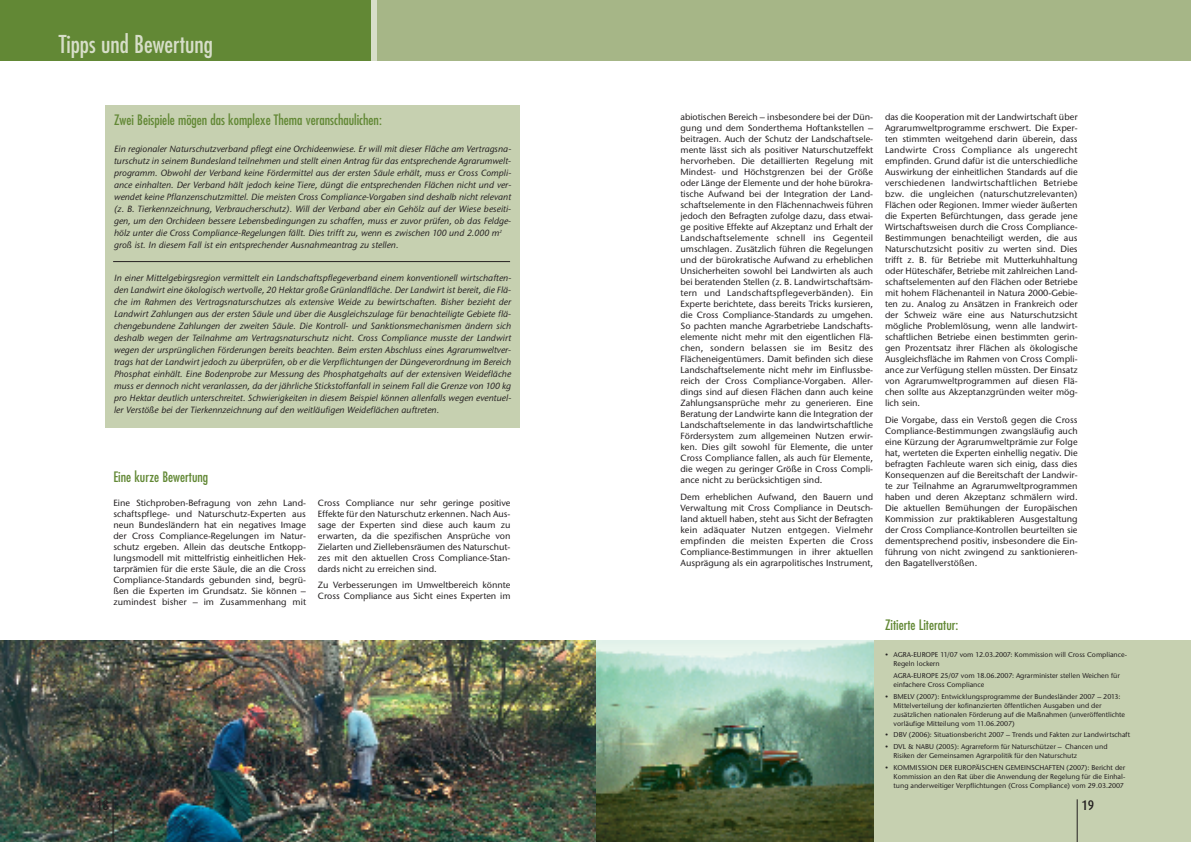
<style>
.page{position:relative;width:1191px;height:842px;background:#fff}
.page>*{position:absolute;margin:0;border:0;box-sizing:border-box;transform-origin:0 0}
.t1{font:condensed 24px "Futura";color:#d7dec9}
.t2{font:condensed 14px "Futura";color:#628835}
.t3{font:500 14px "Dax Condensed";color:#231f20}
.t4{font:500 9px/11px "Stone Sans ITC";color:#231f20;text-align:justify}
.t5{font:italic 500 9px/12px "Stone Sans ITC";color:#231f20}
.t6{font:500 7px/9px "Stone Sans ITC";color:#231f20}
</style>
<div class="page">
<div style="left:595px;top:641px;width:596px;height:201px;background:#c6d0b0"></div>
<div style="left:0;top:0;width:1191px;height:60px;background:#a6b687"></div>
<div style="left:0;top:0;width:371px;height:60px;background:#628835"></div>
<div style="left:372px;top:0;width:5px;height:60px;background:#d7dec9"></div>
<img style="left:595px;top:641px;width:278px;height:201px">
<div style="left:105px;top:105px;width:415px;height:322px;background:#c6d0b0"></div>
<hr style="left:113px;top:261px;width:397px;height:1px;background:#231f20">
<img style="left:0;top:641px;width:595px;height:201px">
<hr style="left:1076px;top:799px;width:1px;height:43px;background:#231f20">
<hr style="left:113px;top:799px;width:1px;height:43px;background:#231f20">
<h1 class="t1" style="left:59px;top:33px;width:155px">Tipps und Bewertung</h1>
<h2 class="t2" style="left:114px;top:114px;width:269px">Zwei Beispiele mögen das komplexe Thema veranschaulichen:</h2>
<p class="t5" style="left:114px;top:144px;width:398px">Ein regionaler Naturschutzverband pflegt eine Orchideenwiese. Er will mit dieser Fläche am Vertragsna&shy;turschutz in seinem Bundesland teilnehmen und stellt einen Antrag für das entsprechende Agrarumwelt&shy;programm. Obwohl der Verband keine Fördermittel aus der ersten Säule erhält, muss er Cross Compli&shy;ance einhalten. Der Verband hält jedoch keine Tiere, düngt die entsprechenden Flächen nicht und ver&shy;wendet keine Pflanzenschutzmittel. Die meisten Cross Compliance-Vorgaben sind deshalb nicht relevant (z. B. Tierkennzeichnung, Verbraucherschutz). Will der Verband aber ein Gehölz auf der Wiese beseiti&shy;gen, um den Orchideen bessere Lebensbedingungen zu schaffen, muss er zuvor prüfen, ob das Feldge&shy;hölz unter die Cross Compliance-Regelungen fällt. Dies trifft zu, wenn es zwischen 100 und 2.000 m<sup>2 </sup>groß ist. In diesem Fall ist ein entsprechender Ausnahmeantrag zu stellen.</p>
<p class="t5" style="left:114px;top:273px;width:398px;text-align:justify">In einer Mittelgebirgsregion vermittelt ein Landschaftspflegeverband einem konventionell wirtschaften&shy;den Landwirt eine ökologisch wertvolle, 20 Hektar große Grünlandfläche. Der Landwirt ist bereit, die Flä&shy;che im Rahmen des Vertragsnaturschutzes als extensive Weide zu bewirtschaften. Bisher bezieht der Landwirt Zahlungen aus der ersten Säule und über die Ausgleichszulage für benachteiligte Gebiete flä&shy;chengebundene Zahlungen der zweiten Säule. Die Kontroll- und Sanktionsmechanismen ändern sich deshalb wegen der Teilnahme am Vertragsnaturschutz nicht. Cross Compliance musste der Landwirt wegen der ursprünglichen Förderungen bereits beachten. Beim ersten Abschluss eines Agrarumweltver&shy;trags hat der Landwirt jedoch zu überprüfen, ob er die Verpflichtungen der Düngeverordnung im Bereich Phosphat einhält. Eine Bodenprobe zur Messung des Phosphatgehalts auf der extensiven Weidefläche muss er dennoch nicht veranlassen, da der jährliche Stickstoffanfall in seinem Fall die Grenze von 100 kg pro Hektar deutlich unterschreitet. Schwierigkeiten in diesem Beispiel können allenfalls wegen eventuel&shy;ler Verstöße bei der Tierkennzeichnung auf den weitläufigen Weideflächen auftreten.</p>
<h2 class="t2" style="left:113px;top:470px;width:96px">Eine kurze Bewertung</h2>
<p class="t4" style="left:113px;top:498px;width:194px">Eine Stichproben-Befragung von zehn Land&shy;schaftspflege- und Naturschutz-Experten aus neun Bundesländern hat ein negatives Image der Cross Compliance-Regelungen im Natur&shy;schutz ergeben. Allein das deutsche Entkopp&shy;lungsmodell mit mittelfristig einheitlichen Hek&shy;tarprämien für die erste Säule, die an die Cross Compliance-Standards gebunden sind, begrü&shy;ßen die Experten im Grundsatz. Sie können – zumindest bisher – im Zusammenhang mit</p>
<p class="t4" style="left:318px;top:498px;width:194px">Cross Compliance nur sehr geringe positive Effekte für den Naturschutz erkennen. Nach Aus&shy;sage der Experten sind diese auch kaum zu erwarten, da die spezifischen Ansprüche von Zielarten und Ziellebensräumen des Naturschut&shy;zes mit den aktuellen Cross Compliance-Stan&shy;dards nicht zu erreichen sind.</p>
<p class="t4" style="left:318px;top:581px;width:194px">Zu Verbesserungen im Umweltbereich könnte<br>Cross Compliance aus Sicht eines Experten im</p>
<p class="t4" style="left:680px;top:113px;width:194px">abiotischen Bereich – insbesondere bei der Dün&shy;gung und dem Sonderthema Hoftankstellen – beitragen. Auch der Schutz der Landschaftsele&shy;mente lässt sich als positiver Naturschutzeffekt hervorheben. Die detaillierten Regelung mit Mindest- und Höchstgrenzen bei der Größe oder Länge der Elemente und der hohe bürokra&shy;tische Aufwand bei der Integration der Land&shy;schaftselemente in den Flächennachweis führen jedoch den Befragten zufolge dazu, dass etwai&shy;ge positive Effekte auf Akzeptanz und Erhalt der Landschaftselemente schnell ins Gegenteil umschlagen. Zusätzlich führen die Regelungen und der bürokratische Aufwand zu erheblichen Unsicherheiten sowohl bei Landwirten als auch bei beratenden Stellen (z. B. Landwirtschaftsäm&shy;tern und Landschaftspflegeverbänden). Ein Experte berichtete, dass bereits Tricks kursieren, die Cross Compliance-Standards zu umgehen.<br>So pachten manche Agrarbetriebe Landschafts&shy;elemente nicht mehr mit den eigentlichen Flä&shy;chen, sondern belassen sie im Besitz des Flächeneigentümers. Damit befinden sich diese Landschaftselemente nicht mehr im Einflussbe&shy;reich der Cross Compliance-Vorgaben. Aller&shy;dings sind auf diesen Flächen dann auch keine Zahlungsansprüche mehr zu generieren. Eine Beratung der Landwirte kann die Integration der Landschaftselemente in das landwirtschaftliche Fördersystem zum allgemeinen Nutzen erwir&shy;ken. Dies gilt sowohl für Elemente, die unter Cross Compliance fallen, als auch für Elemente, die wegen zu geringer Größe in Cross Compli&shy;ance nicht zu berücksichtigen sind.</p>
<p class="t4" style="left:680px;top:492px;width:194px">Dem erheblichen Aufwand, den Bauern und Verwaltung mit Cross Compliance in Deutsch&shy;land aktuell haben, steht aus Sicht der Befragten kein adäquater Nutzen entgegen. Vielmehr empfinden die meisten Experten die Cross Compliance-Bestimmungen in ihrer aktuellen Ausprägung als ein agrarpolitisches Instrument,</p>
<p class="t4" style="left:885px;top:113px;width:194px">das die Kooperation mit der Landwirtschaft über Agrarumweltprogramme erschwert. Die Exper&shy;ten stimmten weitgehend darin überein, dass Landwirte Cross Compliance als ungerecht empfinden. Grund dafür ist die unterschiedliche Auswirkung der einheitlichen Standards auf die verschiedenen landwirtschaftlichen Betriebe bzw. die ungleichen (naturschutzrelevanten)<br>Flächen oder Regionen. Immer wieder äußerten die Experten Befürchtungen, dass gerade jene Wirtschaftsweisen durch die Cross Compliance-Bestimmungen benachteiligt werden, die aus Naturschutzsicht positiv zu werten sind. Dies trifft z. B. für Betriebe mit Mutterkuhhaltung oder Hüteschäfer, Betriebe mit zahlreichen Land&shy;schaftselementen auf den Flächen oder Betriebe mit hohem Flächenanteil in Natura 2000-Gebie&shy;ten zu. Analog zu Ansätzen in Frankreich oder der Schweiz wäre eine aus Naturschutzsicht mögliche Problemlösung, wenn alle landwirt&shy;schaftlichen Betriebe einen bestimmten gerin&shy;gen Prozentsatz ihrer Flächen als ökologische Ausgleichsfläche im Rahmen von Cross Compli&shy;ance zur Verfügung stellen müssten. Der Einsatz von Agrarumweltprogrammen auf diesen Flä&shy;chen sollte aus Akzeptanzgründen weiter mög&shy;lich sein.</p>
<p class="t4" style="left:885px;top:415px;width:194px">Die Vorgabe, dass ein Verstoß gegen die Cross Compliance-Bestimmungen zwangsläufig auch eine Kürzung der Agrarumweltprämie zur Folge hat, werteten die Experten einhellig negativ. Die befragten Fachleute waren sich einig, dass dies Konsequenzen auf die Bereitschaft der Landwir&shy;te zur Teilnahme an Agrarumweltprogrammen haben und deren Akzeptanz schmälern wird.<br>Die aktuellen Bemühungen der Europäischen Kommission zur praktikableren Ausgestaltung der Cross Compliance-Kontrollen beurteilten sie dementsprechend positiv, insbesondere die Ein&shy;führung von nicht zwingend zu sanktionieren&shy;den Bagatellverstößen.</p>
<h2 class="t2" style="left:885px;top:618px;width:75px">Zitierte Literatur:</h2>
<p class="t6" style="left:893px;top:651px;width:235px;text-indent:-9px">• AGRA-EUROPE 11/07 vom 12.03.2007: Kommission will Cross Compliance-<br>Regeln lockern</p>
<p class="t6" style="left:893px;top:672px;width:228px">AGRA-EUROPE 25/07 vom 18.06.2007: Agrarminister stellen Weichen für einfachere Cross Compliance</p>
<p class="t6" style="left:893px;top:692px;width:233px;text-indent:-9px">• BMELV (2007): Entwicklungsprogramme der Bundesländer 2007 – 2013:<br>Mittelverteilung der kofinanzierten öffentlichen Ausgaben und der zusätzlichen nationalen Förderung auf die Maßnahmen (unveröffentlichte vorläufige Mitteilung vom 11.06.2007)</p>
<p class="t6" style="left:885px;top:731px;width:247px">• DBV (2006): Situationsbericht 2007 – Trends und Fakten zur Landwirtschaft</p>
<p class="t6" style="left:893px;top:743px;width:215px;text-indent:-9px">• DVL &amp; NABU (2005): Agrarreform für Naturschützer – Chancen und<br>Risiken der Gemeinsamen Agrarpolitik für den Naturschutz</p>
<p class="t6" style="left:893px;top:764px;width:233px;text-align:justify;text-indent:-9px">• KOMMISSION DER EUROPÄISCHEN GEMEINSCHAFTEN (2007): Bericht der Kommission an den Rat über die Anwendung der Regelung für die Einhal&shy;tung anderweitiger Verpflichtungen (Cross Compliance) vom 29.03.2007</p>
<h2 class="t3" style="left:96px;top:799px;width:14px">18</h2>
<h2 class="t3" style="left:1081px;top:799px;width:14px">19</h2>
</div>
